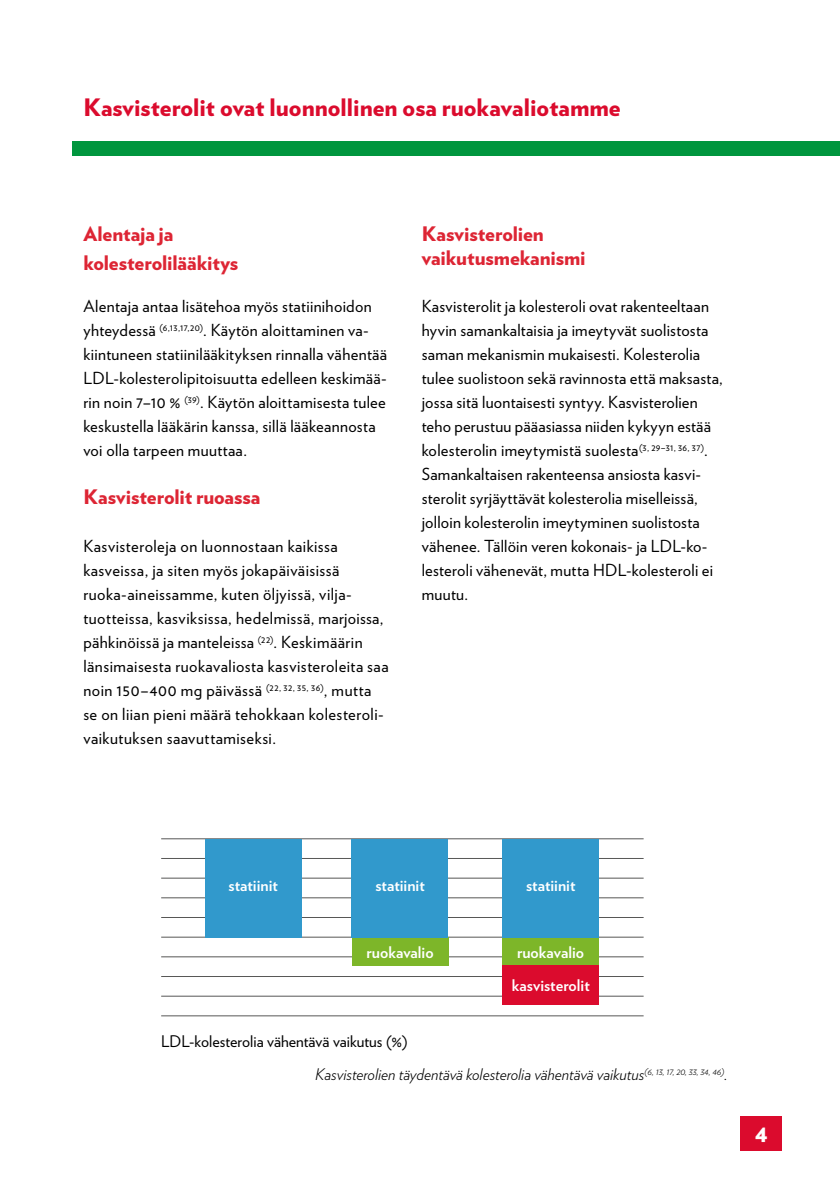
<style>
.page{position:relative;width:840px;height:1191px;background:#fff}
.page>*{position:absolute;margin:0;border:0;box-sizing:border-box;transform-origin:0 0}
.t1{font:900 24px "Verlag";color:#db0b2d}
.t2{font:900 24px "Verlag";color:#fff}
.t3{font:900 20px/29.6px "Verlag";letter-spacing:-.005em;color:#dd2534}
.t4{font:16.6px/24px "Verlag";letter-spacing:.02em;color:#000}
.t5{font:italic 300 16px "Verlag";color:#000}
.t6{font:700 16px/33.2px "Verlag";color:#fff;text-align:center}
.t7{font:16px "Verlag";color:#000}
</style>
<div class="page">
<div style="left:740px;top:1116px;width:41px;height:34px;background:#db0b2d"></div>
<hr style="left:161px;top:838px;width:482px;height:1px;background:#575756">
<hr style="left:161px;top:858px;width:482px;height:1px;background:#575756">
<hr style="left:161px;top:877px;width:482px;height:1px;background:#575756">
<hr style="left:161px;top:897px;width:482px;height:1px;background:#575756">
<hr style="left:161px;top:917px;width:482px;height:1px;background:#575756">
<hr style="left:161px;top:936px;width:482px;height:1px;background:#575756">
<hr style="left:161px;top:956px;width:482px;height:1px;background:#575756">
<hr style="left:161px;top:976px;width:482px;height:1px;background:#575756">
<hr style="left:161px;top:995px;width:482px;height:1px;background:#575756">
<hr style="left:161px;top:1015px;width:482px;height:1px;background:#575756">
<div style="left:502px;top:965px;width:96px;height:40px;background:#db0b2d"></div>
<div style="left:205px;top:838px;width:96px;height:99px;background:#3199cc"></div>
<div style="left:352px;top:937px;width:96px;height:28px;background:#7db629"></div>
<div style="left:502px;top:937px;width:96px;height:28px;background:#7db629"></div>
<div style="left:351px;top:838px;width:97px;height:99px;background:#3199cc"></div>
<div style="left:502px;top:838px;width:96px;height:99px;background:#3199cc"></div>
<div style="left:502px;top:964px;width:96px;height:40px;background:#db0b2d"></div>
<div style="left:72px;top:142px;width:767px;height:14px;background:#00963e"></div>
<h1 class="t1" style="left:83px;top:88px;width:538px">Kasvisterolit ovat luonnollinen osa ruokavaliotamme</h1>
<p class="t3" style="left:83px;top:217px;width:156px">Alentaja ja kolesterolilääkitys</p>
<p class="t4" style="left:83px;top:293px;width:305px">Alentaja antaa lisätehoa myös statiinihoidon yhteydessä <sup>(6,13,17,20)</sup>. Käytön aloittaminen va&shy;kiintuneen statiinilääkityksen rinnalla vähentää LDL-kolesterolipitoisuutta edelleen keskimää&shy;rin noin 7–10 % <sup>(39)</sup>. Käytön aloittamisesta tulee keskustella lääkärin kanssa, sillä lääkeannosta voi olla tarpeen muuttaa.</p>
<p class="t3" style="left:83px;top:481px;width:178px">Kasvisterolit ruoassa</p>
<p class="t4" style="left:83px;top:533px;width:306px">Kasvisteroleja on luonnostaan kaikissa kasveissa, ja siten myös jokapäiväisissä ruoka-aineissamme, kuten öljyissä, vilja&shy;tuotteissa, kasviksissa, hedelmissä, marjoissa, pähkinöissä ja manteleissa <sup>(22)</sup>. Keskimäärin länsimaisesta ruokavaliosta kasvisteroleita saa noin 150–400 mg päivässä <sup>(22,</sup> <sup>32,</sup> <sup>35,</sup> <sup>36)</sup>, mutta se on liian pieni määrä tehokkaan kolesteroli&shy;vaikutuksen saavuttamiseksi.</p>
<p class="t3" style="left:421px;top:220px;width:165px;line-height:24px">Kasvisterolien vaikutusmekanismi</p>
<p class="t4" style="left:421px;top:293px;width:302px">Kasvisterolit ja kolesteroli ovat rakenteeltaan hyvin samankaltaisia ja imeytyvät suolistosta saman mekanismin mukaisesti. Kolesterolia tulee suolistoon sekä ravinnosta että maksasta, jossa sitä luontaisesti syntyy. Kasvisterolien teho perustuu pääasiassa niiden kykyyn estää kolesterolin imeytymistä suolesta<sup>(3,</sup> <sup>29–31,</sup> <sup>36,</sup> <sup>37)</sup>.<br>Samankaltaisen rakenteensa ansiosta kasvi&shy;sterolit syrjäyttävät kolesterolia miselleissä, jolloin kolesterolin imeytyminen suolistosta vähenee. Tällöin veren kokonais- ja LDL-ko&shy;lesteroli vähenevät, mutta HDL-kolesteroli ei muutu.</p>
<p class="t6" style="left:228px;top:867px;width:51px">statiinit</p>
<p class="t6" style="left:375px;top:867px;width:51px">statiinit</p>
<p class="t6" style="left:526px;top:867px;width:51px">statiinit</p>
<p class="t6" style="left:366px;top:934px;width:69px">ruokavalio</p>
<p class="t6" style="left:511px;top:934px;width:79px">ruokavalio kasvisterolit</p>
<p class="t7" style="left:161px;top:1029px;width:248px">LDL-kolesterolia vähentävä vaikutus (%)</p>
<p class="t5" style="left:315px;top:1062px;width:413px">Kasvisterolien täydentävä kolesterolia vähentävä vaikutus<sup>(6,</sup> <sup>13,</sup> <sup>17,</sup> <sup>20,</sup> <sup>33,</sup> <sup>34,</sup> <sup>46)</sup>.</p>
<h1 class="t2" style="left:754px;top:1113px;width:14px">4</h1>
</div>
